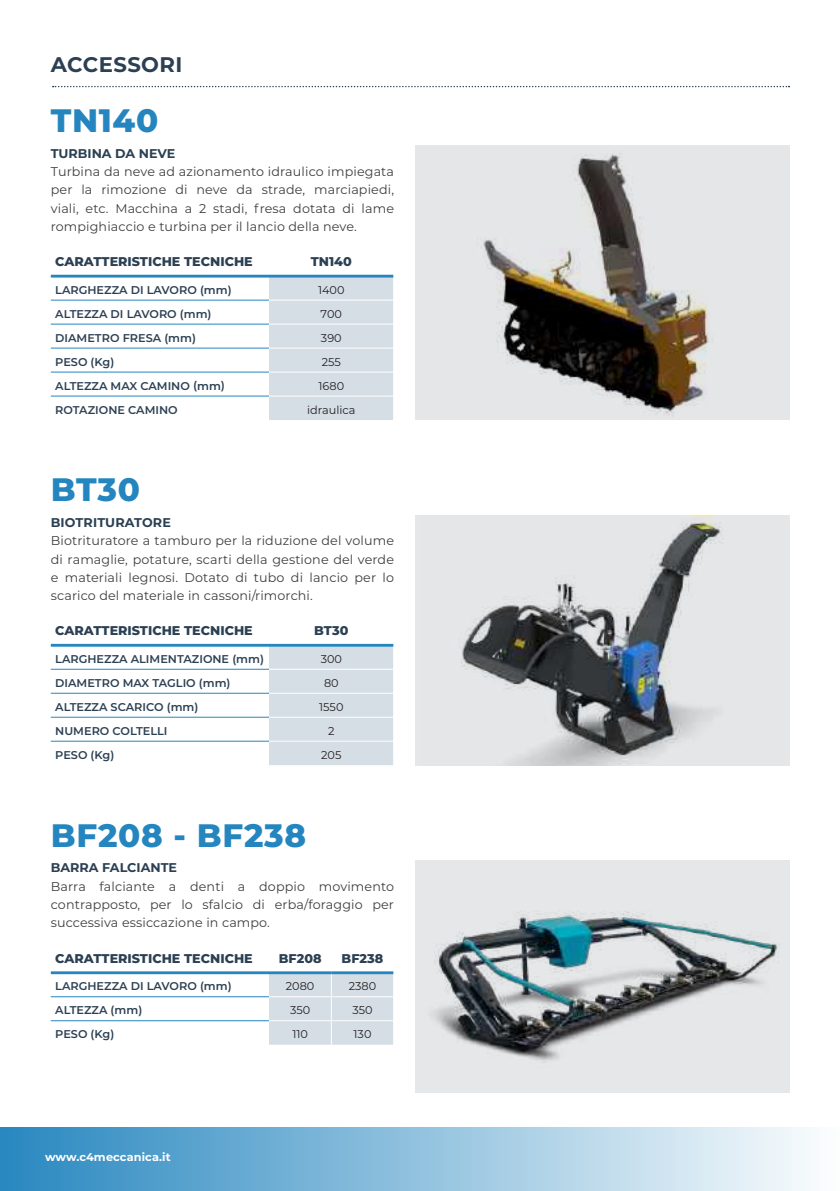
<style>
.page{position:relative;width:840px;height:1191px;background:#fff}
.page>*{position:absolute;margin:0;border:0;box-sizing:border-box;transform-origin:0 0}
.t1{font:800 32.4px "Montserrat";letter-spacing:.02em;color:#2586bf}
.t2{font:700 21.2px "Montserrat";letter-spacing:.02em;color:#2c4053}
.t3{font:12.6px/18.4px "Montserrat";letter-spacing:.01em;color:#3e3e3f;text-align:justify}
.t4{font:800 12.6px "Montserrat";color:#2c4053}
.t5{font:700 12.6px "Montserrat";color:#2c4053}
.t6{font:600 11.2px "Montserrat";color:#2c4053}
.t7{font:11.2px "Montserrat";color:#231f20}
.t8{font:700 11.2px "Montserrat";letter-spacing:.01em;color:#fff}
</style>
<div class="page">
<svg style="left:53px;top:86px;width:736px;height:1px"></svg>
<img style="left:415px;top:145px;width:373px;height:275px">
<div style="left:415px;top:514px;width:373px;height:251px;background:#e6e7e9"></div>
<img style="left:419px;top:514px;width:365px;height:251px">
<img style="left:415px;top:860px;width:373px;height:233px">
<div style="left:269px;top:276px;width:125px;height:144px;background:#d5dee5"></div>
<hr style="left:51px;top:300px;width:218px;height:1px;background:#2586bf">
<hr style="left:51px;top:324px;width:218px;height:1px;background:#2586bf">
<hr style="left:51px;top:348px;width:218px;height:1px;background:#2586bf">
<hr style="left:51px;top:372px;width:218px;height:1px;background:#2586bf">
<hr style="left:269px;top:300px;width:124px;height:1px;background:#fff">
<hr style="left:269px;top:324px;width:124px;height:1px;background:#fff">
<hr style="left:269px;top:348px;width:124px;height:1px;background:#fff">
<hr style="left:269px;top:372px;width:124px;height:1px;background:#fff">
<hr style="left:269px;top:396px;width:124px;height:1px;background:#fff">
<hr style="left:51px;top:396px;width:218px;height:1px;background:#2586bf">
<hr style="left:51px;top:275px;width:218px;height:2px;background:#2586bf">
<hr style="left:269px;top:275px;width:124px;height:2px;background:#2586bf">
<div style="left:269px;top:645px;width:125px;height:120px;background:#d5dee5"></div>
<hr style="left:51px;top:669px;width:218px;height:1px;background:#2586bf">
<hr style="left:51px;top:693px;width:218px;height:1px;background:#2586bf">
<hr style="left:51px;top:717px;width:218px;height:1px;background:#2586bf">
<hr style="left:51px;top:741px;width:218px;height:1px;background:#2586bf">
<hr style="left:269px;top:669px;width:124px;height:1px;background:#fff">
<hr style="left:269px;top:693px;width:124px;height:1px;background:#fff">
<hr style="left:269px;top:717px;width:124px;height:1px;background:#fff">
<hr style="left:269px;top:741px;width:124px;height:1px;background:#fff">
<hr style="left:51px;top:644px;width:218px;height:2px;background:#2586bf">
<hr style="left:269px;top:644px;width:124px;height:2px;background:#2586bf">
<div style="left:269px;top:972px;width:125px;height:72px;background:#d5dee5"></div>
<hr style="left:51px;top:996px;width:218px;height:1px;background:#2586bf">
<hr style="left:51px;top:1020px;width:218px;height:1px;background:#2586bf">
<hr style="left:269px;top:996px;width:62px;height:1px;background:#fff">
<hr style="left:331px;top:996px;width:62px;height:1px;background:#fff">
<hr style="left:269px;top:1020px;width:62px;height:1px;background:#fff">
<hr style="left:331px;top:1020px;width:62px;height:1px;background:#fff">
<hr style="left:51px;top:971px;width:218px;height:3px;background:#2586bf">
<hr style="left:269px;top:971px;width:62px;height:3px;background:#2586bf">
<hr style="left:331px;top:971px;width:62px;height:3px;background:#2586bf">
<div style="left:0;top:1127px;width:839px;height:64px;background:linear-gradient(to right,#2988c0,#fcfdfe)"></div>
<hr style="left:839px;top:1127px;width:1px;height:64px;background:#2586bf">
<h2 class="t2" style="left:51px;top:50px;width:133px">ACCESSORI</h2>
<h1 class="t1" style="left:51px;top:97px;width:109px">TN140</h1>
<p class="t5" style="left:51px;top:144px;width:126px">TURBINA DA NEVE</p>
<p class="t3" style="left:51px;top:162px;width:344px">Turbina da neve ad azionamento idraulico impiegata per la rimozione di neve da strade, marciapiedi, viali, etc. Macchina a 2 stadi, fresa dotata di lame rompighiaccio e turbina per il lancio della neve.</p>
<p class="t4" style="left:55px;top:253px;width:199px">CARATTERISTICHE TECNICHE</p>
<p class="t4" style="left:310px;top:253px;width:42px">TN140</p>
<p class="t6" style="left:55px;top:282px;width:178px">LARGHEZZA DI LAVORO (mm)</p>
<p class="t7" style="left:318px;top:282px;width:28px">1400</p>
<p class="t6" style="left:55px;top:306px;width:158px">ALTEZZA DI LAVORO (mm)</p>
<p class="t7" style="left:320px;top:306px;width:23px">700</p>
<p class="t6" style="left:55px;top:330px;width:142px">DIAMETRO FRESA (mm)</p>
<p class="t7" style="left:321px;top:330px;width:22px">390</p>
<p class="t6" style="left:55px;top:353px;width:60px">PESO (Kg)</p>
<p class="t7" style="left:321px;top:354px;width:21px">255</p>
<p class="t6" style="left:55px;top:377px;width:171px">ALTEZZA MAX CAMINO (mm)</p>
<p class="t7" style="left:318px;top:378px;width:27px">1680</p>
<p class="t6" style="left:55px;top:401px;width:124px">ROTAZIONE CAMINO</p>
<p class="t7" style="left:307px;top:402px;width:50px">idraulica</p>
<h1 class="t1" style="left:51px;top:466px;width:91px">BT30</h1>
<p class="t5" style="left:51px;top:513px;width:121px">BIOTRITURATORE</p>
<p class="t3" style="left:51px;top:531px;width:344px">Biotrituratore a tamburo per la riduzione del volume di ramaglie, potature, scarti della gestione del verde e materiali legnosi. Dotato di tubo di lancio per lo scarico del materiale in cassoni/rimorchi.</p>
<p class="t4" style="left:55px;top:621px;width:199px">CARATTERISTICHE TECNICHE</p>
<p class="t4" style="left:314px;top:621px;width:36px">BT30</p>
<p class="t6" style="left:55px;top:651px;width:210px">LARGHEZZA ALIMENTAZIONE (mm)</p>
<p class="t7" style="left:320px;top:651px;width:23px">300</p>
<p class="t6" style="left:55px;top:675px;width:177px">DIAMETRO MAX TAGLIO (mm)</p>
<p class="t7" style="left:324px;top:675px;width:16px">80</p>
<p class="t6" style="left:55px;top:699px;width:144px">ALTEZZA SCARICO (mm)</p>
<p class="t7" style="left:319px;top:699px;width:26px">1550</p>
<p class="t6" style="left:55px;top:722px;width:114px">NUMERO COLTELLI</p>
<p class="t7" style="left:328px;top:723px;width:8px">2</p>
<p class="t6" style="left:55px;top:746px;width:60px">PESO (Kg)</p>
<p class="t7" style="left:321px;top:747px;width:22px">205</p>
<h1 class="t1" style="left:51px;top:811px;width:257px">BF208 - BF238</h1>
<p class="t5" style="left:51px;top:859px;width:128px">BARRA FALCIANTE</p>
<p class="t3" style="left:51px;top:876px;width:344px">Barra falciante a denti a doppio movimento contrapposto, per lo sfalcio di erba/foraggio per successiva essiccazione in campo.</p>
<p class="t4" style="left:55px;top:949px;width:199px">CARATTERISTICHE TECNICHE</p>
<p class="t4" style="left:278px;top:949px;width:44px">BF208</p>
<p class="t4" style="left:341px;top:949px;width:43px">BF238</p>
<p class="t6" style="left:55px;top:978px;width:178px">LARGHEZZA DI LAVORO (mm)</p>
<p class="t7" style="left:286px;top:978px;width:30px">2080</p>
<p class="t7" style="left:348px;top:978px;width:29px">2380</p>
<p class="t6" style="left:55px;top:1002px;width:88px">ALTEZZA (mm)</p>
<p class="t7" style="left:290px;top:1002px;width:22px">350</p>
<p class="t7" style="left:352px;top:1002px;width:22px">350</p>
<p class="t6" style="left:55px;top:1026px;width:60px">PESO (Kg)</p>
<p class="t7" style="left:292px;top:1026px;width:17px">110</p>
<p class="t7" style="left:353px;top:1026px;width:19px">130</p>
<p class="t8" style="left:45px;top:1149px;width:127px">www.c4meccanica.it</p>
</div>
